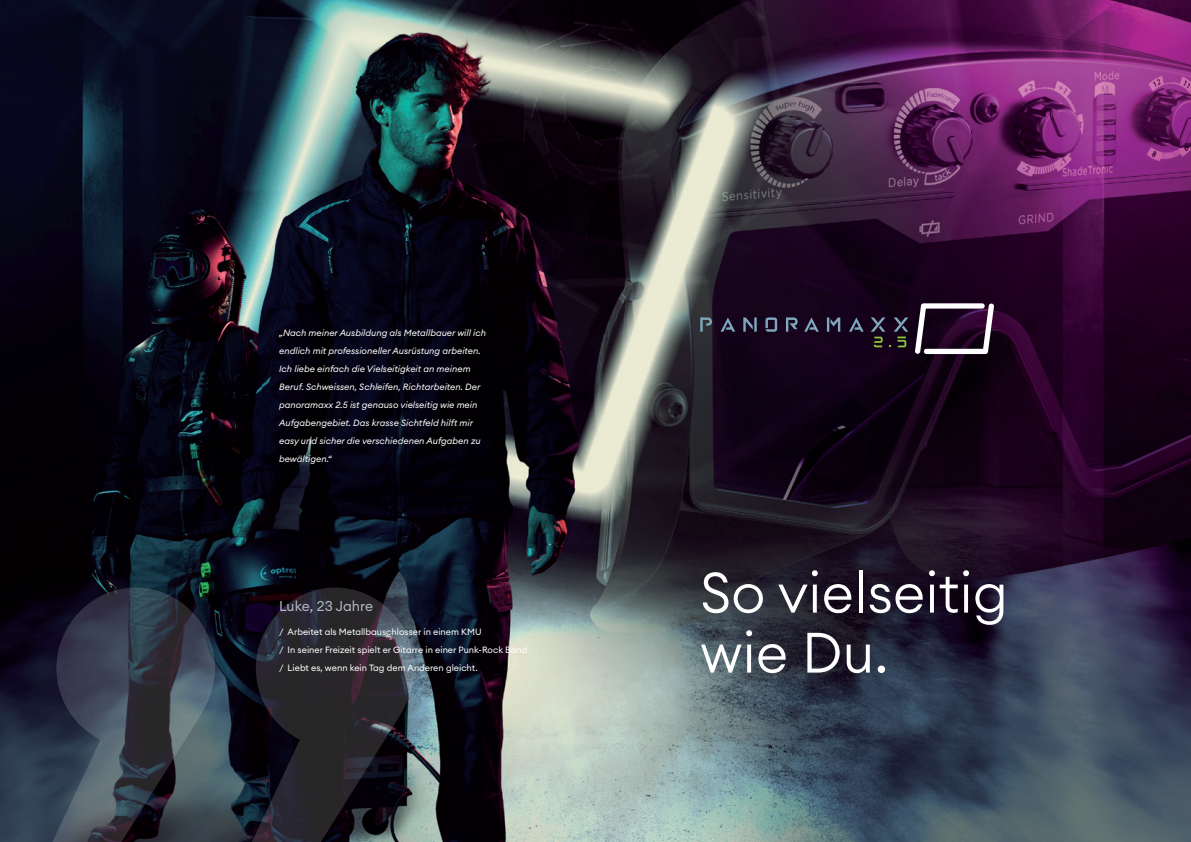
<style>
.page{position:relative;width:1191px;height:842px;background:#fff}
.page>*{position:absolute;margin:0;border:0;box-sizing:border-box;transform-origin:0 0}
.t1{font:300 56px/60px "Euclid Circular A";color:#fff}
.t2{font:14px "Euclid Circular A";letter-spacing:-.005em;color:#b1b9bf}
.t3{font:italic 9px/18px "Euclid Circular A";color:#fff}
.t4{font:9px/18px "Euclid Circular A";color:#fff}
</style>
<div class="page">
<img style="left:0;top:0;width:1191px;height:842px">
<svg style="left:29px;top:587px;width:385px;height:255px"></svg>
<svg style="left:700px;top:317px;width:12px;height:15px"></svg>
<svg style="left:720px;top:317px;width:15px;height:15px"></svg>
<svg style="left:743px;top:317px;width:13px;height:15px"></svg>
<svg style="left:765px;top:317px;width:12px;height:15px"></svg>
<svg style="left:786px;top:317px;width:11px;height:15px"></svg>
<svg style="left:804px;top:317px;width:15px;height:15px"></svg>
<svg style="left:827px;top:317px;width:13px;height:15px"></svg>
<svg style="left:849px;top:317px;width:14px;height:15px"></svg>
<svg style="left:870px;top:317px;width:38px;height:30px"></svg>
<svg style="left:915px;top:303px;width:79px;height:51px"></svg>
<p class="t3" style="left:279px;top:324px;width:208px">„Nach meiner Ausbildung als Metallbauer will ich endlich mit professioneller Ausrüstung arbeiten.<br>Ich liebe einfach die Vielseitigkeit an meinem Beruf. Schweissen, Schleifen, Richtarbeiten. Der panoramaxx 2.5 ist genauso vielseitig wie mein Aufgabengebiet. Das krasse Sichtfeld hilft mir easy und sicher die verschiedenen Aufgaben zu bewältigen.“</p>
<h2 class="t2" style="left:279px;top:597px;width:95px">Luke, 23 Jahre</h2>
<p class="t4" style="left:279px;top:622px;width:250px">/ Arbeitet als Metallbauschlosser in einem KMU<br>/ In seiner Freizeit spielt er Gitarre in einer Punk-Rock Band / Liebt es, wenn kein Tag dem Anderen gleicht.</p>
<h1 class="t1" style="left:700px;top:562px;width:309px">So vielseitig wie Du.</h1>
</div>
